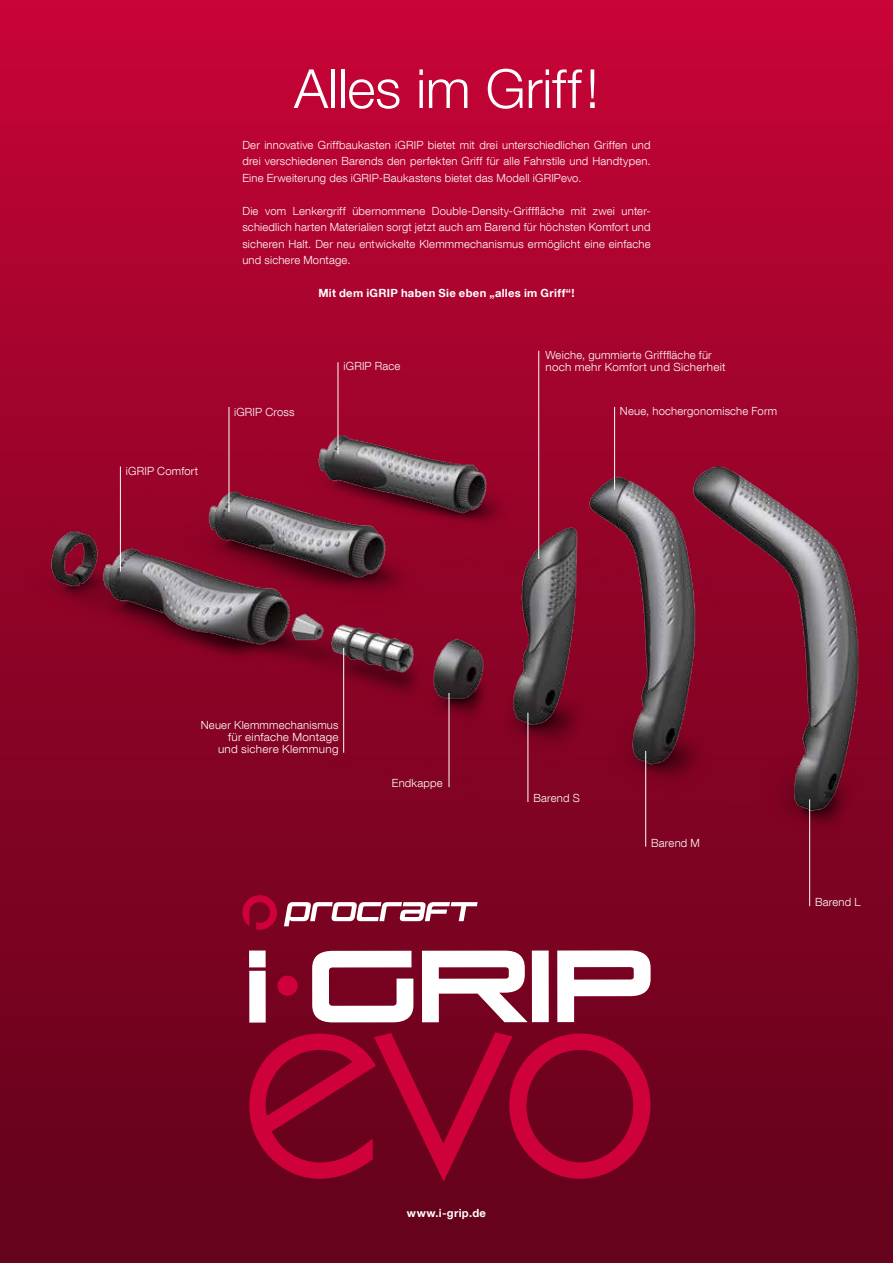
<style>
.page{position:relative;width:893px;height:1263px;background:#fff}
.page>*{position:absolute;margin:0;border:0;box-sizing:border-box;transform-origin:0 0}
.t1{font:300 54px "Helvetica Neue LT Com";letter-spacing:-.005em;color:#fff}
.t2{font:300 11.25px/16.5px "Helvetica Neue LT Com";letter-spacing:.02em;color:#fff;text-align:justify}
.t3{font:700 11.25px "Helvetica Neue LT Com";letter-spacing:.025em;color:#fff}
</style>
<div class="page">
<div style="left:0;top:0;width:893px;height:1263px;background:linear-gradient(to bottom,#c30435,#5f021a)"></div>
<img style="left:29px;top:436px;width:829px;height:435px">
<hr style="left:528px;top:713px;width:1px;height:89px;background:#fff">
<hr style="left:614px;top:407px;width:1px;height:82px;background:#fff">
<hr style="left:538px;top:351px;width:1px;height:208px;background:#fff">
<hr style="left:645px;top:751px;width:1px;height:96px;background:#fff">
<hr style="left:809px;top:799px;width:1px;height:107px;background:#fff">
<hr style="left:120px;top:466px;width:1px;height:105px;background:#fff">
<hr style="left:229px;top:407px;width:1px;height:105px;background:#fff">
<hr style="left:343px;top:648px;width:1px;height:105px;background:#fff">
<hr style="left:449px;top:693px;width:1px;height:94px;background:#fff">
<hr style="left:338px;top:362px;width:1px;height:92px;background:#fff">
<svg style="left:242px;top:895px;width:35px;height:35px"></svg>
<svg style="left:284px;top:902px;width:194px;height:24px"></svg>
<svg style="left:249px;top:1032px;width:402px;height:149px;background:#8a0126"></svg>
<div style="left:277px;top:975px;width:21px;height:21px;background:#cf013b;border-radius:50%"></div>
<div style="left:249px;top:950px;width:17px;height:17px;background:#fff"></div>
<div style="left:249px;top:971px;width:17px;height:51px;background:#fff"></div>
<svg style="left:312px;top:951px;width:101px;height:71px"></svg>
<svg style="left:422px;top:950px;width:106px;height:72px"></svg>
<svg style="left:557px;top:950px;width:94px;height:72px"></svg>
<div style="left:532px;top:950px;width:17px;height:72px;background:#fff"></div>
<p class="t2" style="left:126px;top:462px;width:74px">iGRIP Comfort</p>
<h1 class="t1" style="left:294px;top:56px;width:306px">Alles im Griff !</h1>
<p class="t2" style="left:242px;top:136px;width:410px">Der innovative Griffbaukasten iGRIP bietet mit drei unterschiedlichen Griffen und drei verschiedenen Barends den perfekten Griff für alle Fahrstile und Handtypen.<br>Eine Erweiterung des iGRIP-Baukastens bietet das Modell iGRIPevo.</p>
<p class="t2" style="left:242px;top:202px;width:410px">Die vom Lenkergriff übernommene Double-Density-Grifffläche mit zwei unter&shy;schiedlich harten Materialien sorgt jetzt auch am Barend für höchsten Komfort und sicheren Halt. Der neu entwickelte Klemmmechanismus ermöglicht eine einfache und sichere Montage.</p>
<p class="t3" style="left:318px;top:286px;width:258px">Mit dem iGRIP haben Sie eben „alles im Griff“!</p>
<p class="t2" style="left:234px;top:403px;width:62px">iGRIP Cross</p>
<p class="t2" style="left:343px;top:358px;width:58px">iGRIP Race</p>
<p class="t2" style="left:545px;top:349px;width:182px;line-height:12px">Weiche, gummierte Grifffläche für noch mehr Komfort und Sicherheit</p>
<p class="t2" style="left:620px;top:402px;width:159px">Neue, hochergonomische Form</p>
<p class="t2" style="left:201px;top:718px;width:139px;line-height:12px;text-align:right">Neuer Klemmmechanismus für einfache Montage<br>und sichere Klemmung</p>
<p class="t2" style="left:392px;top:775px;width:52px">Endkappe</p>
<p class="t2" style="left:533px;top:789px;width:48px">Barend S</p>
<p class="t2" style="left:651px;top:834px;width:50px">Barend M</p>
<p class="t2" style="left:815px;top:894px;width:47px">Barend L</p>
<p class="t3" style="left:407px;top:1206px;width:81px">www.i-grip.de</p>
</div>
